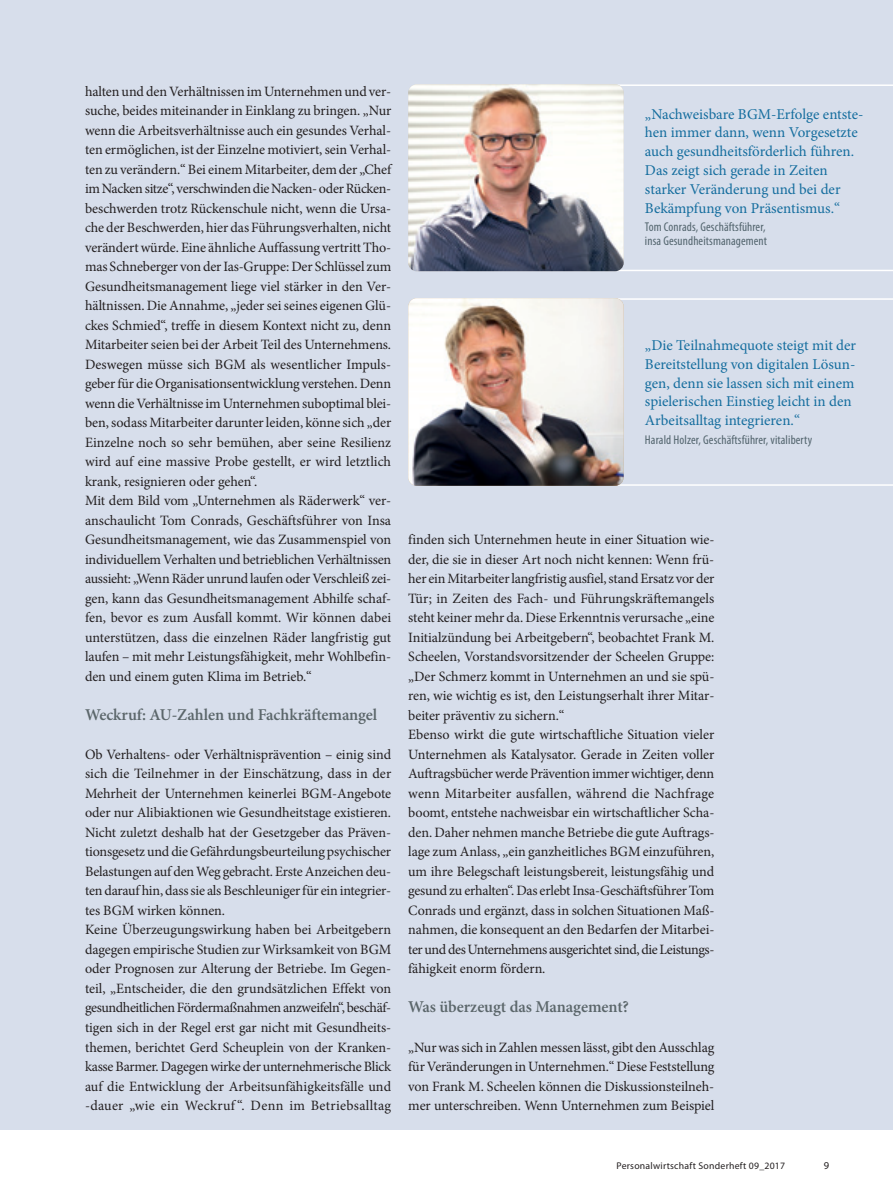
<style>
.page{position:relative;width:893px;height:1191px;background:#fff}
.page>*{position:absolute;margin:0;border:0;box-sizing:border-box;transform-origin:0 0}
.t1{font:600 16.5px "Minion Pro";letter-spacing:-.005em;color:#5b666a}
.t2{font:15px/18.8px "Minion Pro";color:#146d9e}
.t3{font:14.25px/19.5px "Minion Pro";letter-spacing:-.005em;color:#231f20}
.t4{font:condensed 12.75px/14.2px "Myriad Pro";letter-spacing:.01em;color:#53656e}
.t5{font:10.5px "Myriad Pro";color:#231f20}
.t6{font:9.75px "Myriad Pro";letter-spacing:.025em;color:#231f20}
</style>
<div class="page">
<div style="left:0;top:0;width:893px;height:1129px;background:#d7deeb"></div>
<hr style="left:420px;top:484px;width:473px;height:2px;background:#fff">
<hr style="left:420px;top:298px;width:473px;height:2px;background:#fff">
<img style="left:408px;top:298px;width:216px;height:188px;border-radius:9px">
<hr style="left:420px;top:270px;width:473px;height:1px;background:#fff">
<hr style="left:420px;top:84px;width:473px;height:2px;background:#fff">
<img style="left:408px;top:84px;width:216px;height:187px;border-radius:9px">
<p class="t3" style="left:85px;top:83px;width:308px">halten und den Verhältnissen im Unternehmen und ver&shy;suche, beides miteinander in Einklang zu bringen. „Nur wenn die Arbeitsverhältnisse auch ein gesundes Verhal&shy;ten ermöglichen, ist der Einzelne motiviert, sein Verhal&shy;ten zu verändern.“ Bei einem Mitarbeiter, dem der „Chef im Nacken sitze“, verschwinden die Nacken- oder Rücken&shy;beschwerden trotz Rückenschule nicht, wenn die Ursa&shy;che der Beschwerden, hier das Führungsverhalten, nicht verändert würde. Eine ähnliche Auffassung vertritt Tho&shy;mas Schneberger von der Ias-Gruppe: Der Schlüssel zum Gesundheitsmanagement liege viel stärker in den Ver&shy;hältnissen. Die Annahme, „jeder sei seines eigenen Glü&shy;ckes Schmied“, treffe in diesem Kontext nicht zu, denn Mitarbeiter seien bei der Arbeit Teil des Unternehmens.<br>Deswegen müsse sich BGM als wesentlicher Impuls&shy;geber für die Organisationsentwicklung verstehen. Denn wenn die Verhältnisse im Unternehmen suboptimal blei&shy;ben, sodass Mitarbeiter darunter leiden, könne sich „der Einzelne noch so sehr bemühen, aber seine Resilienz wird auf eine massive Probe gestellt, er wird letztlich krank, resignieren oder gehen“.<br>Mit dem Bild vom „Unternehmen als Räderwerk“ ver&shy;anschaulicht Tom Conrads, Geschäftsführer von Insa Gesundheitsmanagement, wie das Zusammenspiel von individuellem Verhalten und betrieblichen Verhältnissen aussieht: „Wenn Räder unrund laufen oder Verschleiß zei&shy;gen, kann das Gesundheitsmanagement Abhilfe schaf&shy;fen, bevor es zum Ausfall kommt. Wir können dabei unterstützen, dass die einzelnen Räder langfristig gut laufen – mit mehr Leistungsfähigkeit, mehr Wohlbefin&shy;den und einem guten Klima im Betrieb.“</p>
<p class="t1" style="left:85px;top:708px;width:294px">Weckruf: AU-Zahlen und Fachkräftemangel</p>
<p class="t3" style="left:85px;top:746px;width:308px">Ob Verhaltens- oder Verhältnisprävention – einig sind sich die Teilnehmer in der Einschätzung, dass in der Mehrheit der Unternehmen keinerlei BGM-Angebote oder nur Alibiaktionen wie Gesundheitstage existieren.<br>Nicht zuletzt deshalb hat der Gesetzgeber das Präven&shy;tionsgesetz und die Gefährdungsbeurteilung psychischer Belastungen auf den Weg gebracht. Erste Anzeichen deu&shy;ten darauf hin, dass sie als Beschleuniger für ein integrier&shy;tes BGM wirken können.<br>Keine Überzeugungswirkung haben bei Arbeitgebern dagegen empirische Studien zur Wirksamkeit von BGM oder Prognosen zur Alterung der Betriebe. Im Gegen&shy;teil, „Entscheider, die den grundsätzlichen Effekt von gesundheitlichen Fördermaßnahmen anzweifeln“, beschäf&shy;tigen sich in der Regel erst gar nicht mit Gesundheits&shy;themen, berichtet Gerd Scheuplein von der Kranken&shy;kasse Barmer. Dagegen wirke der unternehmerische Blick auf die Entwicklung der Arbeitsunfähigkeitsfälle und -dauer „wie ein Weckruf “. Denn im Betriebsalltag</p>
<p class="t2" style="left:645px;top:106px;width:220px">„Nachweisbare BGM-Erfolge entste&shy;hen immer dann, wenn Vorgesetzte auch gesundheitsförderlich führen.<br>Das zeigt sich gerade in Zeiten starker Veränderung und bei der Bekämpfung von Präsentismus.“</p>
<p class="t4" style="left:645px;top:221px;width:124px">Tom Conrads, Geschäftsführer, insa Gesundheitsmanagement</p>
<p class="t2" style="left:645px;top:337px;width:213px">„Die Teilnahmequote steigt mit der Bereitstellung von digitalen Lösun&shy;gen, denn sie lassen sich mit einem spielerischen Einstieg leicht in den Arbeitsalltag integrieren.“</p>
<p class="t4" style="left:645px;top:433px;width:169px">Harald Holzer, Geschäftsführer, vitaliberty</p>
<p class="t3" style="left:408px;top:531px;width:308px">finden sich Unternehmen heute in einer Situation wie&shy;der, die sie in dieser Art noch nicht kennen: Wenn frü&shy;her ein Mitarbeiter langfristig ausfiel, stand Ersatz vor der Tür; in Zeiten des Fach- und Führungskräftemangels steht keiner mehr da. Diese Erkenntnis verursache „eine Initialzündung bei Arbeitgebern“, beobachtet Frank M.<br>Scheelen, Vorstandsvorsitzender der Scheelen Gruppe: „Der Schmerz kommt in Unternehmen an und sie spü&shy;ren, wie wichtig es ist, den Leistungserhalt ihrer Mitar&shy;beiter präventiv zu sichern.“<br>Ebenso wirkt die gute wirtschaftliche Situation vieler Unternehmen als Katalysator. Gerade in Zeiten voller Auftragsbücher werde Prävention immer wichtiger, denn wenn Mitarbeiter ausfallen, während die Nachfrage boomt, entstehe nachweisbar ein wirtschaftlicher Scha&shy;den. Daher nehmen manche Betriebe die gute Auftrags&shy;lage zum Anlass, „ein ganzheitliches BGM einzuführen, um ihre Belegschaft leistungsbereit, leistungsfähig und gesund zu erhalten“. Das erlebt Insa-Geschäftsführer Tom Conrads und ergänzt, dass in solchen Situationen Maß&shy;nahmen, die konsequent an den Bedarfen der Mitarbei&shy;ter und des Unternehmens ausgerichtet sind, die Leistungs&shy;fähigkeit enorm fördern.</p>
<p class="t1" style="left:408px;top:1000px;width:222px">Was überzeugt das Management?</p>
<p class="t3" style="left:408px;top:1038px;width:308px;text-align:justify">„Nur was sich in Zahlen messen lässt, gibt den Ausschlag für Veränderungen in Unternehmen.“ Diese Feststellung von Frank M. Scheelen können die Diskussionsteilneh&shy;mer unterschreiben. Wenn Unternehmen zum Beispiel</p>
<p class="t6" style="left:616px;top:1161px;width:170px">Personalwirtschaft Sonderheft 09_2017</p>
<p class="t5" style="left:824px;top:1161px;width:7px">9</p>
</div>
